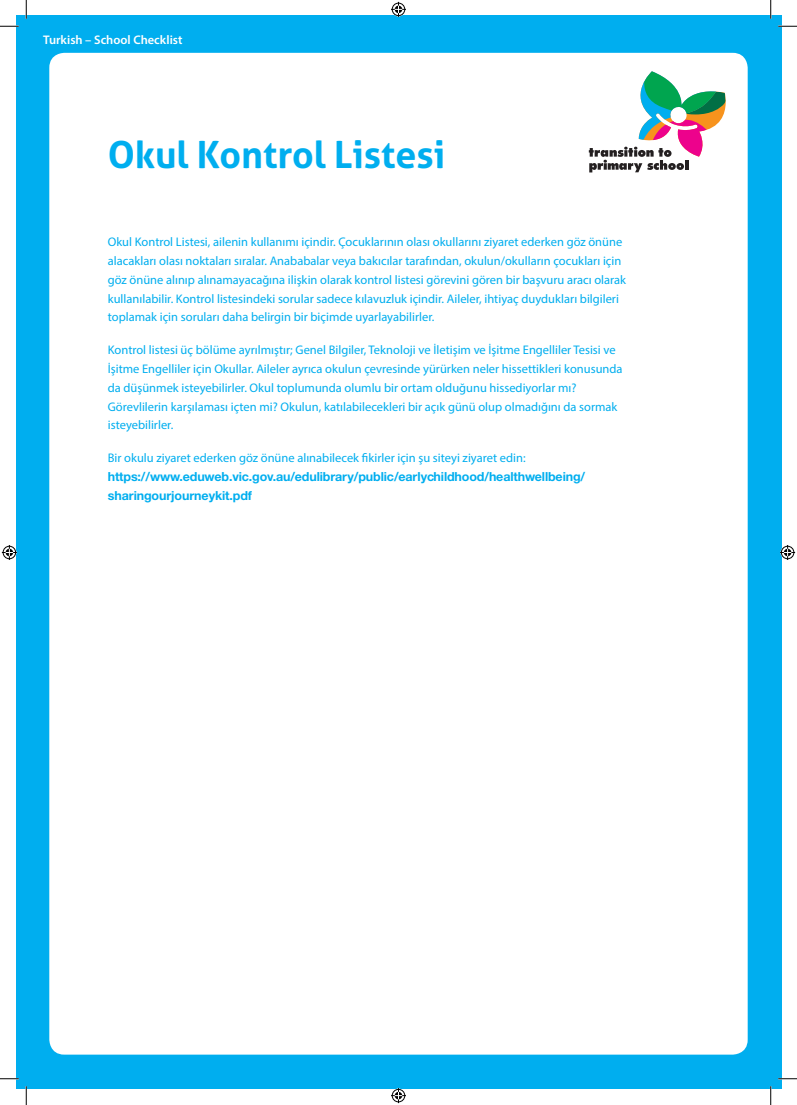
<style>
.page{position:relative;width:797px;height:1105px;background:#fff}
.page>*{position:absolute;margin:0;border:0;box-sizing:border-box;transform-origin:0 0}
.t1{font:700 37.5px "Aller";color:#00aeef}
.t2{font:12.5px/18.8px "Myriad Pro";color:#00aeef}
.t3{font:700 12.5px/18.8px "Helvetica Neue CE";letter-spacing:-.01em;color:#00aeef}
.t4{font:600 12.5px "Myriad Pro";color:#fff}
</style>
<div class="page">
<div style="left:16px;top:16px;width:765px;height:1073px;background:#00aeef"></div>
<div style="left:49px;top:53px;width:698px;height:1001px;background:#fff;border-radius:15px"></div>
<svg style="left:589px;top:71px;width:136px;height:101px"></svg>
<svg style="left:0;top:25px;width:19px;height:2px"></svg>
<svg style="left:778px;top:25px;width:19px;height:2px"></svg>
<svg style="left:0;top:1078px;width:19px;height:1px"></svg>
<svg style="left:778px;top:1078px;width:19px;height:1px"></svg>
<svg style="left:25px;top:0;width:2px;height:19px"></svg>
<svg style="left:25px;top:1086px;width:2px;height:19px"></svg>
<svg style="left:770px;top:0;width:1px;height:19px"></svg>
<svg style="left:770px;top:1086px;width:1px;height:19px"></svg>
<svg style="left:391px;top:2px;width:15px;height:15px"></svg>
<svg style="left:391px;top:1088px;width:15px;height:15px"></svg>
<svg style="left:2px;top:545px;width:15px;height:15px"></svg>
<svg style="left:780px;top:545px;width:15px;height:15px"></svg>
<p class="t4" style="left:43px;top:32px;width:141px">Turkish – School Checklist</p>
<h1 class="t1" style="left:108px;top:132px;width:339px">Okul Kontrol Listesi</h1>
<p class="t2" style="left:108px;top:233px;width:520px">Okul Kontrol Listesi, ailenin kullanımı içindir. Çocuklarının olası okullarını ziyaret ederken göz önüne alacakları olası noktaları sıralar. Anababalar veya bakıcılar tarafından, okulun/okulların çocukları için göz önüne alınıp alınamayacağına ilişkin olarak kontrol listesi görevini gören bir başvuru aracı olarak kullanılabilir. Kontrol listesindeki sorular sadece kılavuzluk içindir. Aileler, ihtiyaç duydukları bilgileri toplamak için soruları daha belirgin bir biçimde uyarlayabilirler.</p>
<p class="t2" style="left:108px;top:341px;width:516px">Kontrol listesi üç bölüme ayrılmıştır; Genel Bilgiler, Teknoloji ve İletişim ve İşitme Engelliler Tesisi ve İşitme Engelliler için Okullar. Aileler ayrıca okulun çevresinde yürürken neler hissettikleri konusunda da düşünmek isteyebilirler. Okul toplumunda olumlu bir ortam olduğunu hissediyorlar mı?<br>Görevlilerin karşılaması içten mi? Okulun, katılabilecekleri bir açık günü olup olmadığını da sormak isteyebilirler.</p>
<p class="t2" style="left:108px;top:449px;width:419px">Bir okulu ziyaret ederken göz önüne alınabilecek fikirler için şu siteyi ziyaret edin:</p>
<p class="t3" style="left:108px;top:467px;width:479px">https://www.eduweb.vic.gov.au/edulibrary/public/earlychildhood/healthwellbeing/ sharingourjourneykit.pdf</p>
</div>
